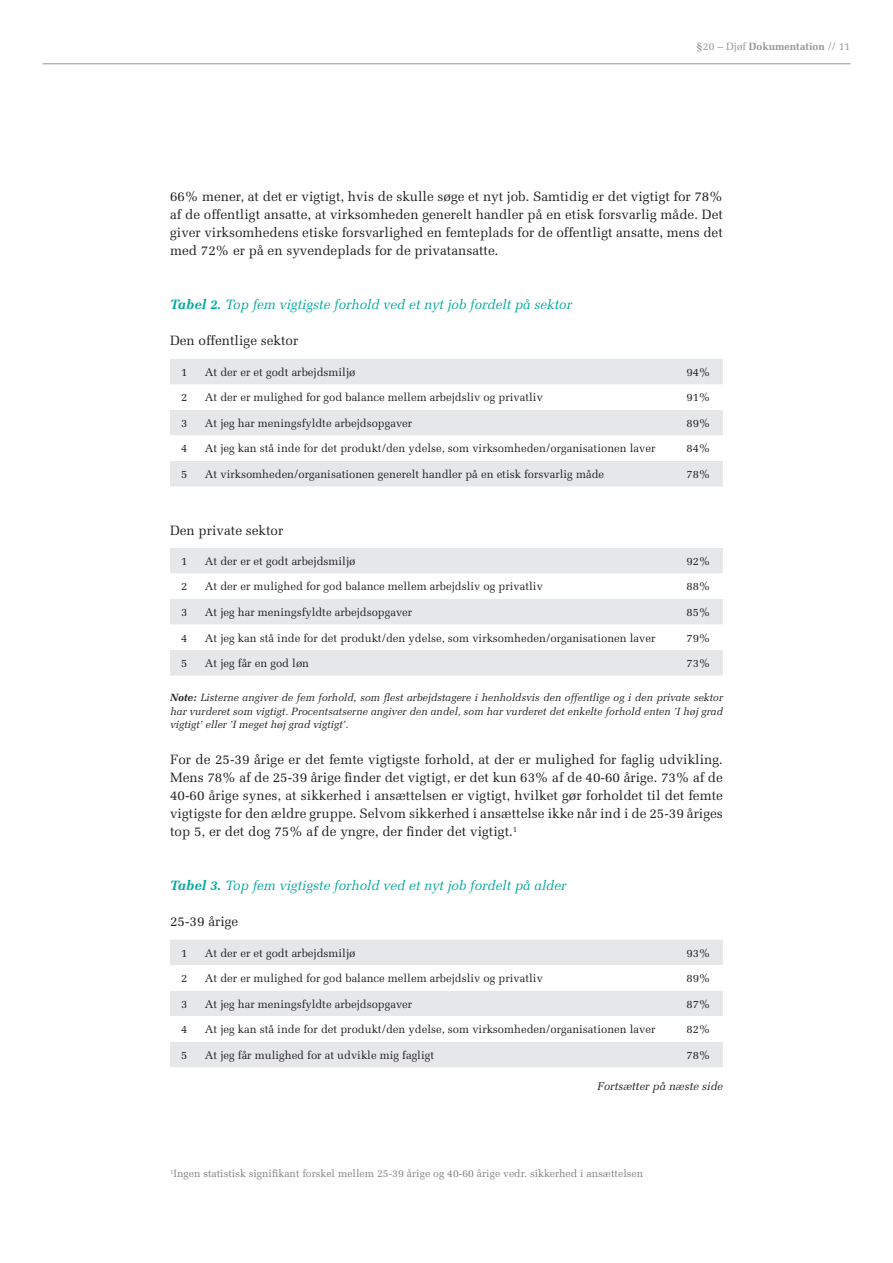
<style>
.page{position:relative;width:893px;height:1263px;background:#fff}
.page>*{position:absolute;margin:0;border:0;box-sizing:border-box;transform-origin:0 0}
.brød_9_12{font:13.5px/18px "Melior LT Std";color:#231f20;text-align:justify}
.brød_9_12-2{font:italic 13.5px "Melior LT Std";color:#00a99d}
.brød_9_12-3{font:11.25px "Melior LT Std";color:#231f20}
.t1{font:italic 11.25px "Melior LT Std";color:#231f20}
.brød_9_12-4{font:italic 10.5px/13.5px "Melior LT Std";color:#231f20;text-align:justify}
.t2{font:10.5px "Melior LT Std";color:#808285}
.t3{font:700 10.5px "Melior LT Std";color:#939598}
.s1{font-weight:400}
.s2{font-weight:700}
</style>
<div class="page">
<hr style="left:43px;top:64px;width:807px;height:1px;background:#939598">
<div style="left:170px;top:359px;width:553px;height:127px;background:#e6e7e9"></div>
<svg style="left:170px;top:384px;width:553px;height:77px"></svg>
<div style="left:170px;top:548px;width:553px;height:128px;background:#e6e7e9"></div>
<svg style="left:170px;top:573px;width:553px;height:77px"></svg>
<div style="left:170px;top:940px;width:553px;height:127px;background:#e6e7e9"></div>
<svg style="left:170px;top:965px;width:553px;height:77px"></svg>
<p class="t3" style="left:696px;top:40px;width:155px">§<span class="s1">20 – Djøf</span> Dokumentation <span class="s1">// 11</span></p>
<p class="brød_9_12" style="left:170px;top:188px;width:554px">66% mener, at det er vigtigt, hvis de skulle søge et nyt job. Samtidig er det vigtigt for 78% af de offentligt ansatte, at virksomheden generelt handler på en etisk forsvarlig måde. Det giver virksomhedens etiske forsvarlighed en femteplads for de offentligt ansatte, mens det med 72% er på en syvendeplads for de privatansatte.</p>
<p class="brød_9_12-2" style="left:170px;top:297px;width:403px"><span class="s2">Tabel 2.</span> Top fem vigtigste forhold ved et nyt job fordelt på sektor</p>
<p class="brød_9_12" style="left:170px;top:332px;width:130px">Den offentlige sektor</p>
<p class="brød_9_12-3" style="left:181px;top:365px;width:8px">1</p>
<p class="brød_9_12-3" style="left:205px;top:365px;width:152px">At der er et godt arbejdsmiljø</p>
<p class="brød_9_12-3" style="left:687px;top:365px;width:25px">94%</p>
<p class="brød_9_12-3" style="left:181px;top:391px;width:8px">2</p>
<p class="brød_9_12-3" style="left:205px;top:391px;width:340px">At der er mulighed for god balance mellem arbejdsliv og privatliv</p>
<p class="brød_9_12-3" style="left:687px;top:391px;width:25px">91%</p>
<p class="brød_9_12-3" style="left:181px;top:416px;width:8px">3</p>
<p class="brød_9_12-3" style="left:205px;top:416px;width:209px">At jeg har meningsfyldte arbejdsopgaver</p>
<p class="brød_9_12-3" style="left:687px;top:416px;width:25px">89%</p>
<p class="brød_9_12-3" style="left:181px;top:442px;width:8px">4</p>
<p class="brød_9_12-3" style="left:205px;top:442px;width:452px">At jeg kan stå inde for det produkt/den ydelse, som virksomheden/organisationen laver</p>
<p class="brød_9_12-3" style="left:687px;top:442px;width:25px">84%</p>
<p class="brød_9_12-3" style="left:181px;top:467px;width:8px">5</p>
<p class="brød_9_12-3" style="left:205px;top:467px;width:401px">At virksomheden/organisationen generelt handler på en etisk forsvarlig måde</p>
<p class="brød_9_12-3" style="left:687px;top:467px;width:25px">78%</p>
<p class="brød_9_12" style="left:170px;top:521px;width:115px">Den private sektor</p>
<p class="brød_9_12-3" style="left:181px;top:554px;width:8px">1</p>
<p class="brød_9_12-3" style="left:205px;top:554px;width:152px">At der er et godt arbejdsmiljø</p>
<p class="brød_9_12-3" style="left:687px;top:554px;width:25px">92%</p>
<p class="brød_9_12-3" style="left:181px;top:580px;width:8px">2</p>
<p class="brød_9_12-3" style="left:205px;top:580px;width:340px">At der er mulighed for god balance mellem arbejdsliv og privatliv</p>
<p class="brød_9_12-3" style="left:687px;top:580px;width:25px">88%</p>
<p class="brød_9_12-3" style="left:181px;top:605px;width:8px">3</p>
<p class="brød_9_12-3" style="left:205px;top:605px;width:209px">At jeg har meningsfyldte arbejdsopgaver</p>
<p class="brød_9_12-3" style="left:687px;top:605px;width:25px">85%</p>
<p class="brød_9_12-3" style="left:181px;top:631px;width:8px">4</p>
<p class="brød_9_12-3" style="left:205px;top:631px;width:452px">At jeg kan stå inde for det produkt/den ydelse, som virksomheden/organisationen laver</p>
<p class="brød_9_12-3" style="left:687px;top:631px;width:25px">79%</p>
<p class="brød_9_12-3" style="left:181px;top:657px;width:8px">5</p>
<p class="brød_9_12-3" style="left:205px;top:657px;width:106px">At jeg får en god løn</p>
<p class="brød_9_12-3" style="left:687px;top:657px;width:25px">73%</p>
<p class="brød_9_12-4" style="left:170px;top:691px;width:554px"><span class="s2">Note:</span> Listerne angiver de fem forhold, som flest arbejdstagere i henholdsvis den offentlige og i den private sektor har vurderet som vigtigt. Procentsatserne angiver den andel, som har vurderet det enkelte forhold enten ’I høj grad vigtigt’ eller ’I meget høj grad vigtigt’.</p>
<p class="brød_9_12" style="left:170px;top:750px;width:554px">For de 25-39 årige er det femte vigtigste forhold, at der er mulighed for faglig udvikling.<br>Mens 78% af de 25-39 årige finder det vigtigt, er det kun 63% af de 40-60 årige. 73% af de 40-60 årige synes, at sikkerhed i ansættelsen er vigtigt, hvilket gør forholdet til det femte vigtigste for den ældre gruppe. Selvom sikkerhed i ansættelse ikke når ind i de 25-39 åriges top 5, er det dog 75% af de yngre, der finder det vigtigt.<sup>1</sup></p>
<p class="brød_9_12-2" style="left:170px;top:878px;width:398px"><span class="s2">Tabel 3.</span> Top fem vigtigste forhold ved et nyt job fordelt på alder</p>
<p class="brød_9_12" style="left:170px;top:912px;width:70px">25-39 årige</p>
<p class="brød_9_12-3" style="left:181px;top:946px;width:8px">1</p>
<p class="brød_9_12-3" style="left:205px;top:946px;width:152px">At der er et godt arbejdsmiljø</p>
<p class="brød_9_12-3" style="left:687px;top:946px;width:25px">93%</p>
<p class="brød_9_12-3" style="left:181px;top:972px;width:8px">2</p>
<p class="brød_9_12-3" style="left:205px;top:972px;width:340px">At der er mulighed for god balance mellem arbejdsliv og privatliv</p>
<p class="brød_9_12-3" style="left:687px;top:972px;width:25px">89%</p>
<p class="brød_9_12-3" style="left:181px;top:997px;width:8px">3</p>
<p class="brød_9_12-3" style="left:205px;top:997px;width:209px">At jeg har meningsfyldte arbejdsopgaver</p>
<p class="brød_9_12-3" style="left:687px;top:997px;width:25px">87%</p>
<p class="brød_9_12-3" style="left:181px;top:1023px;width:8px">4</p>
<p class="brød_9_12-3" style="left:205px;top:1023px;width:452px">At jeg kan stå inde for det produkt/den ydelse, som virksomheden/organisationen laver</p>
<p class="brød_9_12-3" style="left:687px;top:1023px;width:25px">82%</p>
<p class="brød_9_12-3" style="left:181px;top:1048px;width:8px">5</p>
<p class="brød_9_12-3" style="left:205px;top:1048px;width:231px">At jeg får mulighed for at udvikle mig fagligt</p>
<p class="brød_9_12-3" style="left:687px;top:1048px;width:25px">78%</p>
<p class="t1" style="left:597px;top:1080px;width:127px">Fortsætter på næste side</p>
<p class="t2" style="left:170px;top:1167px;width:474px"><sup>1</sup>Ingen statistisk signifikant forskel mellem 25-39 årige og 40-60 årige vedr. sikkerhed i ansættelsen</p>
</div>
